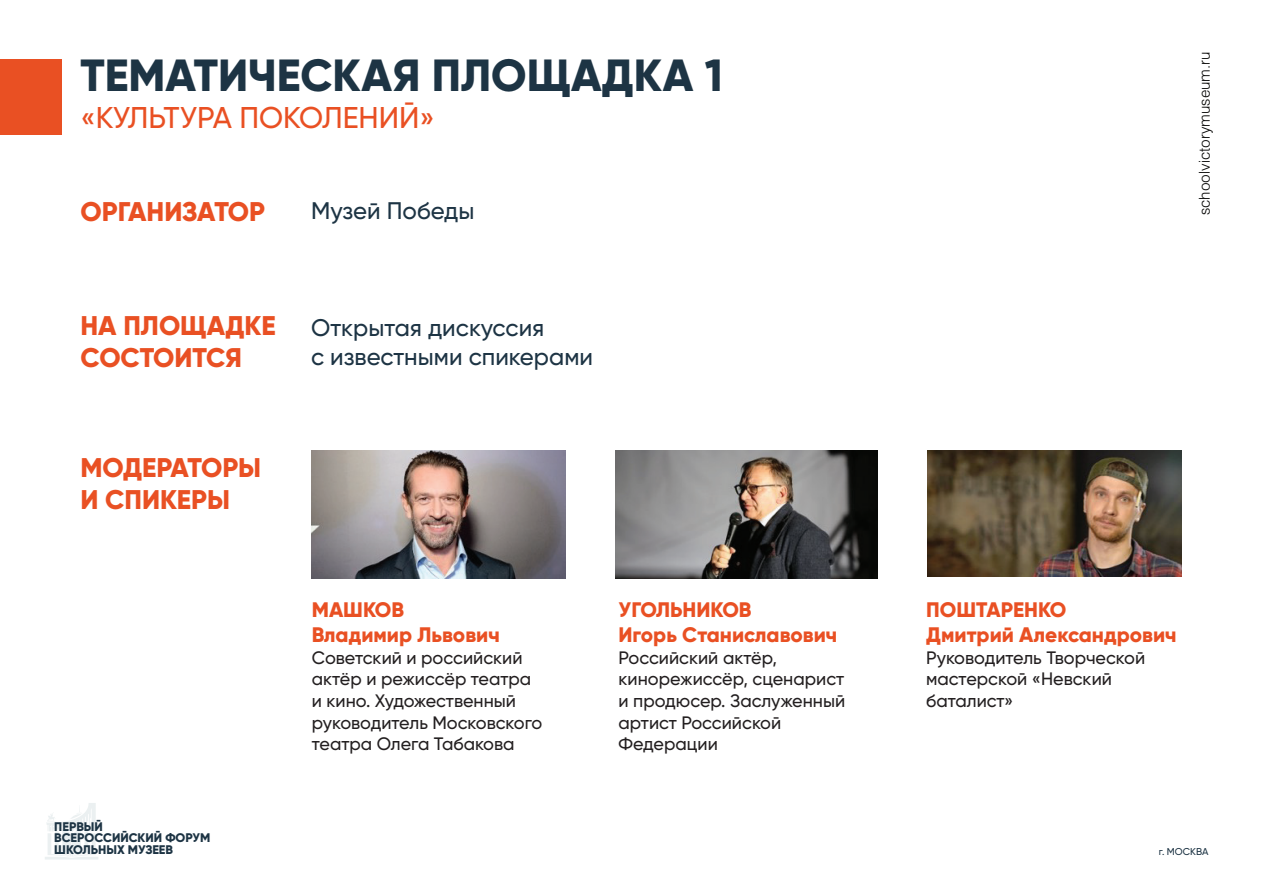
<style>
.page{position:relative;width:1263px;height:893px;background:#fff}
.page>*{position:absolute;margin:0;border:0;box-sizing:border-box;transform-origin:0 0}
.t1{font:800 45px "Gilroy";color:#1d3444}
.t2{font:500 30px "Gilroy";color:#e95023}
.t3{font:800 27px/32.4px "Gilroy";color:#e95023}
.t4{font:500 24px/28.8px "Gilroy";color:#1d3444}
.t5{font:800 21px/25.2px "Gilroy";color:#e95023}
.t6{font:500 18px/21.6px "Gilroy";color:#231f20}
.t7{font:15px "Helios Light C";color:#050504}
.t8{font:800 12.45px/11.2px "Gilroy";color:#1d3444}
.t9{font:500 9.9px "Gilroy";color:#1d3444}
</style>
<div class="page">
<div style="left:0;top:59px;width:61px;height:75px;background:#e95023"></div>
<img style="left:311px;top:451px;width:254px;height:127px">
<img style="left:928px;top:451px;width:253px;height:125px">
<img style="left:616px;top:451px;width:262px;height:127px">
<svg style="left:45px;top:803px;width:53px;height:56px"></svg>
<h1 class="t1" style="left:80px;top:47px;width:644px">ТЕМАТИЧЕСКАЯ ПЛОЩАДКА 1</h1>
<h2 class="t2" style="left:80px;top:99px;width:356px">«КУЛЬТУРА ПОКОЛЕНИЙ»</h2>
<h3 class="t3" style="left:80px;top:195px;width:186px">ОРГАНИЗАТОР</h3>
<h3 class="t3" style="left:80px;top:309px;width:197px">НА ПЛОЩАДКЕ<br>СОСТОИТСЯ</h3>
<h3 class="t3" style="left:80px;top:451px;width:182px">МОДЕРАТОРЫ<br>И СПИКЕРЫ</h3>
<h3 class="t4" style="left:311px;top:196px;width:165px">Музей Победы</h3>
<h3 class="t4" style="left:311px;top:313px;width:283px">Открытая дискуссия<br>с известными спикерами</h3>
<p class="t8" style="left:54px;top:821px;width:158px">ПЕРВЫЙ<br>ВСЕРОССИЙСКИЙ ФОРУМ<br>ШКОЛЬНЫХ МУЗЕЕВ</p>
<p class="t5" style="left:312px;top:597px;width:189px">МАШКОВ<br>Владимир Львович</p>
<p class="t6" style="left:312px;top:646px;width:232px">Советский и российский актёр и режиссёр театра и кино. Художественный руководитель Московского театра Олега Табакова</p>
<p class="t5" style="left:618px;top:597px;width:220px">УГОЛЬНИКОВ<br>Игорь Станиславович</p>
<p class="t6" style="left:618px;top:646px;width:228px">Российский актёр, кинорежиссёр, сценарист и продюсер. Заслуженный артист Российской<br>Федерации</p>
<p class="t7" style="left:1196px;top:215px;width:165px;rotate:-90deg">schoolvictorymuseum.ru</p>
<p class="t5" style="left:926px;top:597px;width:252px">ПОШТАРЕНКО<br>Дмитрий Александрович</p>
<p class="t6" style="left:926px;top:646px;width:220px">Руководитель Творческой мастерской «Невский баталист»</p>
<p class="t9" style="left:1159px;top:845px;width:51px">г. МОСКВА</p>
</div>
